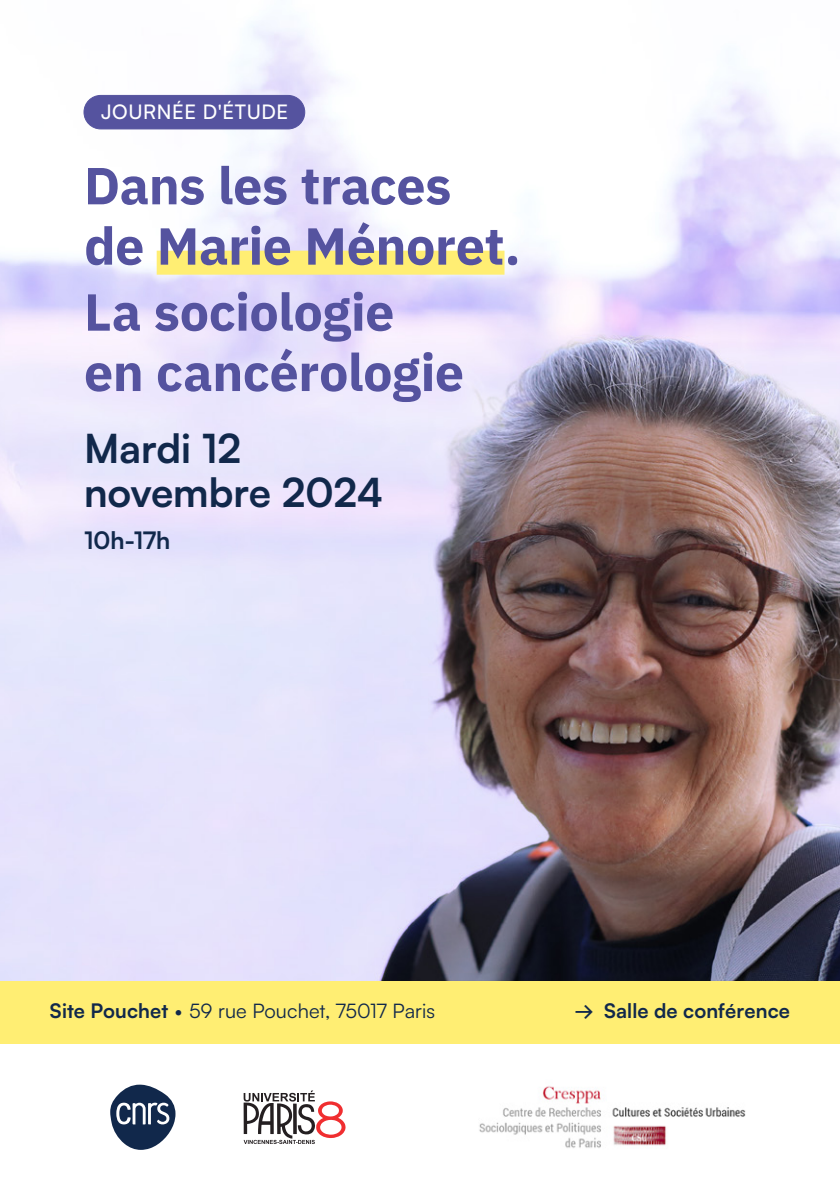
<style>
.page{position:relative;width:840px;height:1191px;background:#fff}
.page>*{position:absolute;margin:0;border:0;box-sizing:border-box;transform-origin:0 0}
.Titre_événement{font:700 52px/60.4px "IBM Plex Sans";letter-spacing:-.01em;color:#55539f}
.Date_de_l_événement{font:700 40px/44px "Satoshi";letter-spacing:-.005em;color:#11284b}
.Heure_événement{font:700 24px "Satoshi";color:#11284b}
.Adresse{font:20px "Satoshi";letter-spacing:.005em;color:#11284b}
.Salle{font:700 20px "Satoshi";letter-spacing:.005em;color:#11284b}
.Type_d_événement{font:500 20px "Satoshi";letter-spacing:.03em;color:#fff}
.s1{font-weight:700}
</style>
<div class="page">
<img style="left:0;top:21px;width:839px;height:960px">
<div style="left:84px;top:95px;width:220px;height:34px;background:#55539f;border-radius:17px"></div>
<div style="left:83px;top:95px;width:222px;height:34px;border:1px solid #55539f;border-radius:17px"></div>
<div style="left:157px;top:251px;width:347px;height:24px;background:#ffee73"></div>
<div style="left:0;top:981px;width:839px;height:62px;background:#ffee73"></div>
<img style="left:479px;top:1086px;width:266px;height:62px">
<svg style="left:110px;top:1084px;width:65px;height:65px"></svg>
<svg style="left:243px;top:1090px;width:102px;height:54px"></svg>
<p class="Type_d_événement" style="left:101px;top:98px;width:189px">JOURNÉE D'ÉTUDE</p>
<p class="Titre_événement" style="left:84px;top:151px;width:438px">Dans les traces de Marie Ménoret.</p>
<p class="Titre_événement" style="left:84px;top:278px;width:381px">La sociologie en cancérologie</p>
<p class="Date_de_l_événement" style="left:84px;top:424px;width:300px">Mardi 12 novembre 2024</p>
<p class="Heure_événement" style="left:84px;top:523px;width:88px">10h-17h</p>
<p class="Adresse" style="left:50px;top:997px;width:386px"><span class="s1">Site Pouchet</span> • 59 rue Pouchet, 75017 Paris</p>
<p class="Salle" style="left:574px;top:996px;width:217px">→ Salle de conférence</p>
</div>
